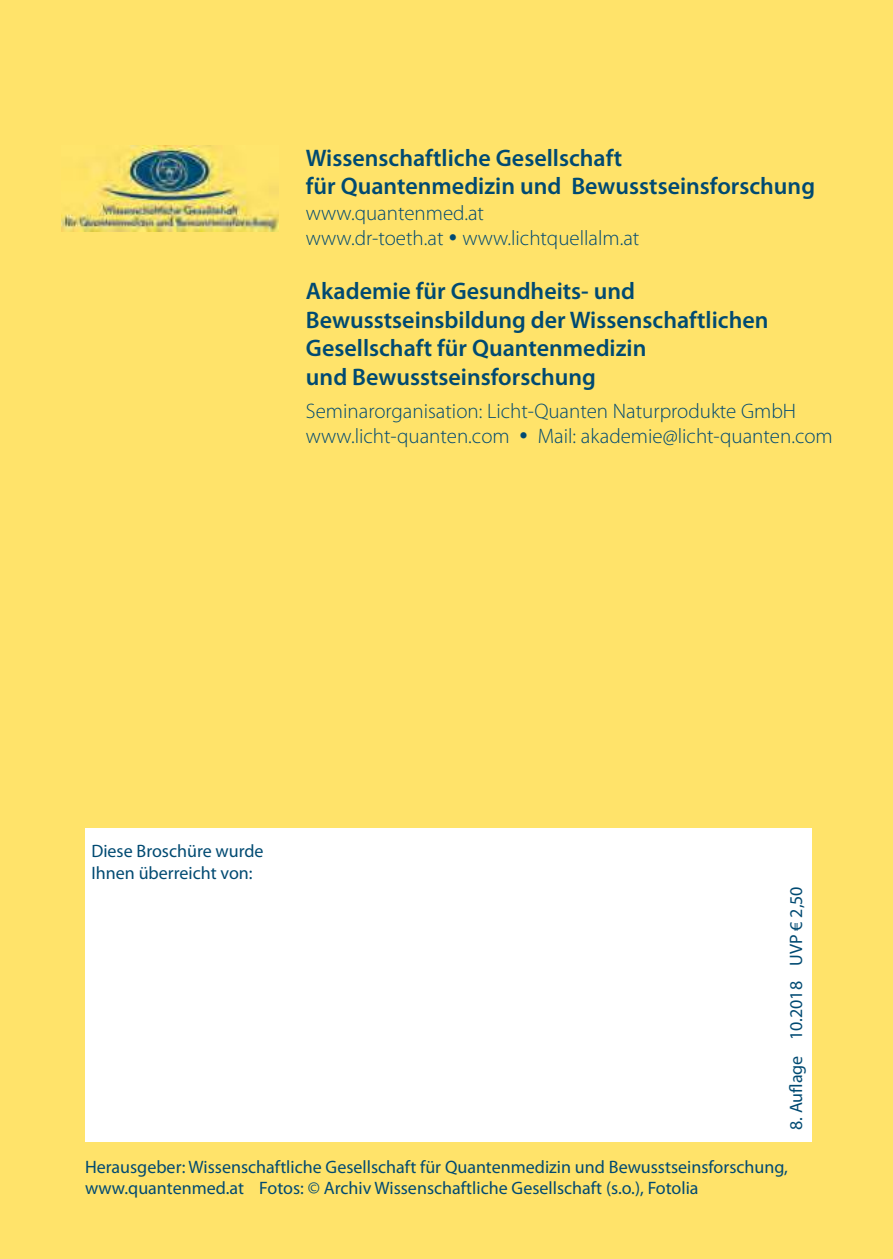
<style>
.page{position:relative;width:893px;height:1259px;background:#ffe36a}
.page>*{position:absolute;margin:0;border:0;box-sizing:border-box;transform-origin:0 0}
.t1{font:600 24px/28.8px "Myriad Pro";color:#004a72}
.t2{font:300 21px/25.2px "Myriad Pro";color:#004a72}
.t3{font:18px/21.6px "Myriad Pro";color:#004a72}
</style>
<div class="page">
<div style="left:85px;top:828px;width:726px;height:314px;background:#fff"></div>
<img style="left:61px;top:146px;width:218px;height:85px">
<h1 class="t1" style="left:306px;top:145px;width:511px">Wissenschaftliche Gesellschaft<br>für Quantenmedizin und Bewusstseinsforschung</h1>
<p class="t2" style="left:306px;top:201px;width:335px">www.quantenmed.at<br>www.dr-toeth.at • www.lichtquellalm.at</p>
<h1 class="t1" style="left:306px;top:278px;width:464px">Akademie für Gesundheits- und Bewusstseinsbildung der Wissenschaftlichen Gesellschaft für Quantenmedizin<br>und Bewusstseinsforschung</h1>
<p class="t2" style="left:306px;top:399px;width:528px">Seminarorganisation: Licht-Quanten Naturprodukte GmbH www.licht-quanten.com • Mail: akademie@licht-quanten.com</p>
<p class="t3" style="left:91px;top:841px;width:174px">Diese Broschüre wurde<br>Ihnen überreicht von:</p>
<p class="t3" style="left:787px;top:1130px;width:245px;rotate:-90deg">8. Auflage 10.2018 UVP € 2,50</p>
<p class="t3" style="left:85px;top:1157px;width:704px">Herausgeber: Wissenschaftliche Gesellschaft für Quantenmedizin und Bewusstseinsforschung, www.quantenmed.at Fotos: © Archiv Wissenschaftliche Gesellschaft (s.o.), Fotolia</p>
</div>
